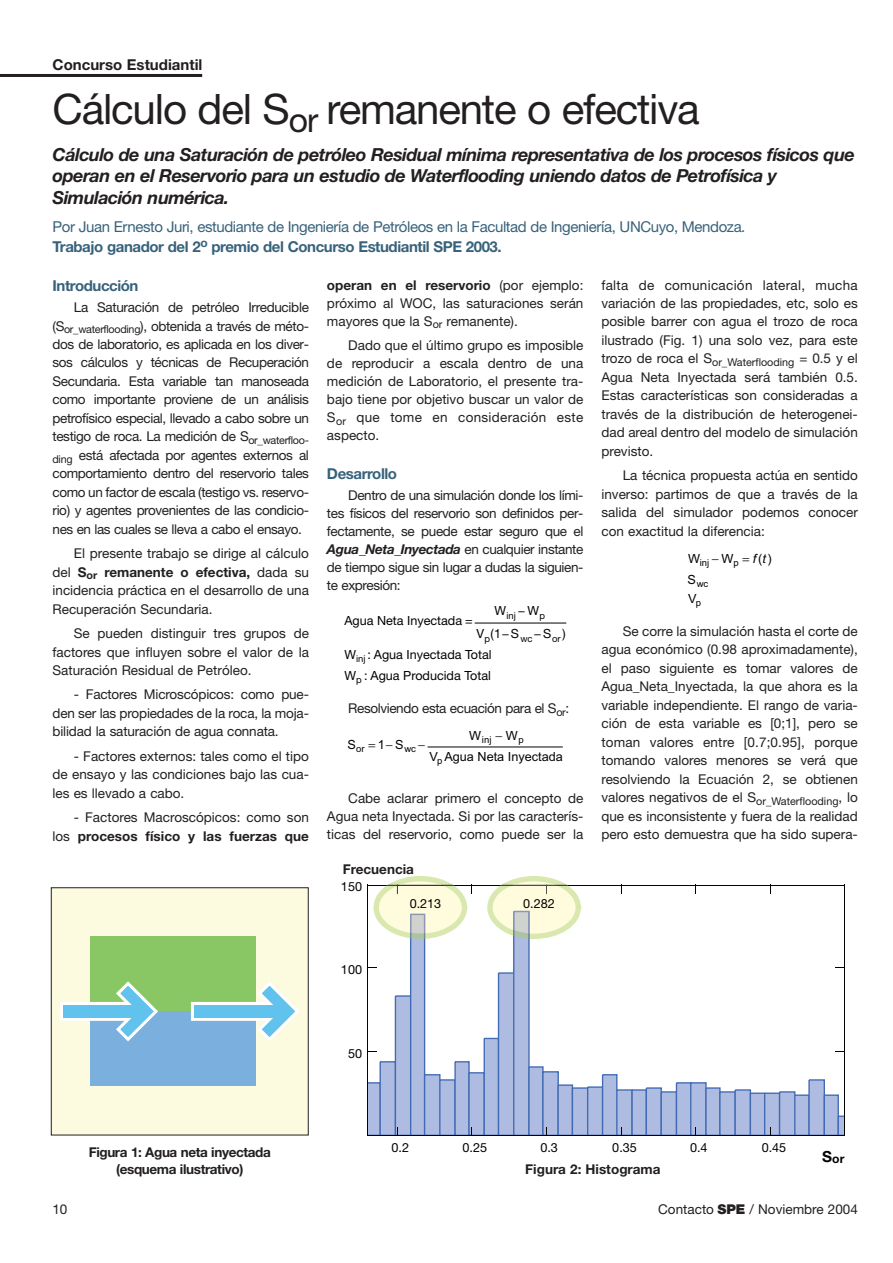
<style>
.page{position:relative;width:893px;height:1263px;background:#fff}
.page>*{position:absolute;margin:0;border:0;box-sizing:border-box;transform-origin:0 0}
.t1{font:42px "Helvetica Neue";letter-spacing:-.03em;color:#231f20}
.t2{font:italic 700 18px/21.6px "Helvetica Neue";letter-spacing:-.03em;color:#231f20}
.t3{font:15px/19.5px "Helvetica Neue";letter-spacing:-.03em;color:#38627b}
.t4{font:700 15px "Helvetica Neue";letter-spacing:-.03em;color:#38627b}
.t5{font:700 15px "Helvetica Neue";color:#231f20}
.t6{font:13.5px/18.5px "Helvetica Neue";color:#231f20;text-align:justify}
.t7{font:700 13.5px/16.2px "Helvetica Neue";letter-spacing:-.03em;color:#231f20;text-align:center}
.t8{font:13.5px "Helvetica Neue";letter-spacing:-.03em;color:#231f20}
.t9{font:700 13.5px "Helvetica Neue";color:#231f20}
.t10{font:12.6px "Helvetica Neue";color:#020303}
.t11{font:12.6px "Arial";color:#020303}
.t12{font:italic 12.6px "Arial";color:#020303}
.t13{font:700 12.15px "Helvetica Neue";color:#020303}
.t14{font:9.45px "Arial";color:#020303}
.t15{font:9.45px "Helvetica Neue";color:#020303}
.s1{font-weight:700}
.s2{font-weight:700;font-style:italic}
.s3{font-style:normal}
.s4{font-size:15.3px}
.s5{font-weight:900}
</style>
<div class="page">
<hr style="left:428px;top:747px;width:134px;height:1px;background:#020303">
<hr style="left:475px;top:623px;width:90px;height:1px;background:#020303">
<svg style="left:367px;top:876px;width:477px;height:260px"></svg>
<div style="left:51px;top:888px;width:257px;height:247px;background:#fcfbe0"></div>
<div style="left:90px;top:1011px;width:166px;height:75px;background:#7aafde"></div>
<div style="left:90px;top:936px;width:166px;height:75px;background:#89c765"></div>
<svg style="left:60px;top:981px;width:239px;height:61px"></svg>
<hr style="left:0;top:74px;width:202px;height:3px;background:#231f20">
<p class="t5" style="left:53px;top:59px;width:151px">Concurso Estudiantil</p>
<h1 class="t1" style="left:53px;top:94px;width:648px">Cálculo del S<sub>or</sub> remanente o efectiva</h1>
<h2 class="t2" style="left:53px;top:145px;width:803px">Cálculo de una Saturación de petróleo Residual mínima representativa de los procesos físicos que operan en el Reservorio para un estudio de Waterflooding uniendo datos de Petrofísica y<br>Simulación numérica.</h2>
<p class="t3" style="left:53px;top:219px;width:694px">Por Juan Ernesto Juri, estudiante de Ingeniería de Petróleos en la Facultad de Ingeniería, UNCuyo, Mendoza.<br><span class="s1">Trabajo ganador del 2</span><sup>o</sup> <span class="s1">premio del Concurso Estudiantil SPE 2003.</span></p>
<p class="t4" style="left:53px;top:280px;width:87px">Introducción</p>
<p class="t6" style="left:53px;top:299px;width:258px;text-indent:21px">La Saturación de petróleo Irreducible (S<sub>or_waterflooding</sub>), obtenida a través de méto&shy;dos de laboratorio, es aplicada en los diver&shy;sos cálculos y técnicas de Recuperación Secundaria. Esta variable tan manoseada como importante proviene de un análisis petrofísico especial, llevado a cabo sobre un testigo de roca. La medición de S<sub>or_waterfloo&shy;ding</sub> está afectada por agentes externos al comportamiento dentro del reservorio tales como un factor de escala (testigo vs. reservo&shy;rio) y agentes provenientes de las condicio&shy;nes en las cuales se lleva a cabo el ensayo.</p>
<p class="t6" style="left:53px;top:545px;width:258px;text-indent:21px">El presente trabajo se dirige al cálculo del <span class="s1">S</span><sub>or</sub> <span class="s1">remanente o efectiva,</span> dada su incidencia práctica en el desarrollo de una Recuperación Secundaria.</p>
<p class="t6" style="left:53px;top:625px;width:258px;text-indent:21px">Se pueden distinguir tres grupos de factores que influyen sobre el valor de la Saturación Residual de Petróleo.</p>
<p class="t6" style="left:53px;top:687px;width:258px;text-indent:21px">- Factores Microscópicos: como pue&shy;den ser las propiedades de la roca, la moja&shy;bilidad la saturación de agua connata.</p>
<p class="t6" style="left:53px;top:748px;width:258px;text-indent:21px">- Factores externos: tales como el tipo de ensayo y las condiciones bajo las cua&shy;les es llevado a cabo.</p>
<p class="t6" style="left:53px;top:810px;width:258px;text-align:right">- Factores Macroscópicos: como son<br>los <span class="s1">procesos físico y las fuerzas que</span></p>
<p class="t6" style="left:327px;top:277px;width:258px;line-height:18px"><span class="s1">operan en el reservorio</span> (por ejemplo: próximo al WOC, las saturaciones serán mayores que la S<sub>or</sub> remanente).</p>
<p class="t6" style="left:327px;top:337px;width:258px;line-height:18px;text-indent:21px">Dado que el último grupo es imposible de reproducir a escala dentro de una medición de Laboratorio, el presente tra&shy;bajo tiene por objetivo buscar un valor de S<sub>or</sub> que tome en consideración este aspecto.</p>
<p class="t4" style="left:327px;top:468px;width:72px">Desarrollo</p>
<p class="t6" style="left:327px;top:488px;width:258px;line-height:18px;text-indent:21px">Dentro de una simulación donde los lími&shy;tes físicos del reservorio son definidos per&shy;fectamente, se puede estar seguro que el <span class="s2">Agua_Neta_Inyectada</span> en cualquier instante de tiempo sigue sin lugar a dudas la siguien&shy;te expresión:</p>
<p class="t10" style="left:494px;top:606px;width:13px">W</p>
<p class="t10" style="left:518px;top:606px;width:23px">−W</p>
<p class="t15" style="left:506px;top:612px;width:11px">inj</p>
<p class="t15" style="left:539px;top:612px;width:7px">p</p>
<p class="t10" style="left:501px;top:629px;width:9px">−</p>
<p class="t10" style="left:344px;top:616px;width:130px">Agua Neta Inyectada =</p>
<p class="t10" style="left:490px;top:629px;width:5px">(</p>
<p class="t10" style="left:562px;top:629px;width:5px">)</p>
<p class="t10" style="left:476px;top:629px;width:44px">V1S</p>
<p class="t10" style="left:534px;top:629px;width:19px">−S</p>
<p class="t15" style="left:484px;top:635px;width:7px">p</p>
<p class="t15" style="left:520px;top:635px;width:14px">wc</p>
<p class="t15" style="left:552px;top:635px;width:10px">or</p>
<p class="t10" style="left:344px;top:650px;width:149px">W : Agua Inyectada Total</p>
<p class="t15" style="left:356px;top:655px;width:11px">inj</p>
<p class="t10" style="left:344px;top:671px;width:148px">W : Agua Producida Total</p>
<p class="t15" style="left:356px;top:676px;width:7px">p</p>
<p class="t8" style="left:348px;top:703px;width:222px">Resolviendo esta ecuación para el S<sub>or</sub>:</p>
<p class="t11" style="left:347px;top:740px;width:10px">S</p>
<p class="t11" style="left:378px;top:740px;width:27px">1 S</p>
<p class="t14" style="left:356px;top:746px;width:10px">or</p>
<p class="t14" style="left:404px;top:746px;width:13px">wc</p>
<p class="t11" style="left:469px;top:731px;width:13px">W</p>
<p class="t11" style="left:495px;top:731px;width:24px">−W</p>
<p class="t14" style="left:482px;top:736px;width:11px">inj</p>
<p class="t14" style="left:518px;top:736px;width:7px">p</p>
<p class="t11" style="left:429px;top:752px;width:135px">V Agua Neta Inyectada</p>
<p class="t14" style="left:437px;top:758px;width:7px">p</p>
<p class="t6" style="left:327px;top:790px;width:258px;line-height:18px;text-indent:21px">Cabe aclarar primero el concepto de Agua neta Inyectada. Si por las caracterís&shy;ticas del reservorio, como puede ser la</p>
<p class="t9" style="left:343px;top:864px;width:73px">Frecuencia</p>
<p class="t10" style="left:409px;top:899px;width:33px">0.213</p>
<p class="t10" style="left:523px;top:899px;width:33px">0.282</p>
<p class="t10" style="left:341px;top:882px;width:23px">150</p>
<p class="t6" style="left:601px;top:277px;width:258px">falta de comunicación lateral, mucha variación de las propiedades, etc, solo es posible barrer con agua el trozo de roca ilustrado (Fig. 1) una solo vez, para este trozo de roca el S<sub>or_Waterflooding</sub> = 0.5 y el Agua Neta Inyectada será también 0.5.<br>Estas características son consideradas a través de la distribución de heterogenei&shy;dad areal dentro del modelo de simulación previsto.</p>
<p class="t6" style="left:601px;top:467px;width:258px;text-indent:21px">La técnica propuesta actúa en sentido inverso: partimos de que a través de la salida del simulador podemos conocer con exactitud la diferencia:</p>
<p class="t11" style="left:688px;top:554px;width:47px">W −W</p>
<p class="t12" style="left:752px;top:551px;width:20px">f<span class="s3">(</span>t<span class="s3">)</span></p>
<p class="t14" style="left:699px;top:559px;width:11px">inj</p>
<p class="t14" style="left:733px;top:559px;width:7px">p</p>
<p class="t11" style="left:687px;top:575px;width:10px">S</p>
<p class="t14" style="left:696px;top:580px;width:13px">wc</p>
<p class="t11" style="left:688px;top:594px;width:10px">V</p>
<p class="t14" style="left:696px;top:600px;width:7px">p</p>
<p class="t6" style="left:601px;top:623px;width:258px;text-indent:21px">Se corre la simulación hasta el corte de agua económico (0.98 aproximadamente), el paso siguiente es tomar valores de Agua_Neta_Inyectada, la que ahora es la variable independiente. El rango de varia&shy;ción de esta variable es [0;1], pero se toman valores entre [0.7;0.95], porque tomando valores menores se verá que resolviendo la Ecuación 2, se obtienen valores negativos de el S<sub>or_Waterflooding</sub>, lo que es inconsistente y fuera de la realidad pero esto demuestra que ha sido supera-</p>
<p class="t10" style="left:341px;top:965px;width:23px">100</p>
<p class="t10" style="left:348px;top:1049px;width:16px">50</p>
<p class="t7" style="left:89px;top:1146px;width:183px">Figura 1: Agua neta inyectada (esquema ilustrativo)</p>
<p class="t10" style="left:391px;top:1143px;width:19px">0.2</p>
<p class="t10" style="left:462px;top:1143px;width:26px">0.25</p>
<p class="t10" style="left:540px;top:1143px;width:19px">0.3</p>
<p class="t10" style="left:612px;top:1143px;width:26px">0.35</p>
<p class="t10" style="left:690px;top:1143px;width:19px">0.4</p>
<p class="t10" style="left:761px;top:1143px;width:26px">0.45</p>
<p class="t9" style="left:525px;top:1164px;width:137px">Figura 2: Histograma</p>
<p class="t13" style="left:822px;top:1155px;width:24px"><span class="s4">S</span>or</p>
<p class="t6" style="left:53px;top:1201px;width:16px">10</p>
<p class="t6" style="left:658px;top:1201px;width:201px">Contacto <span class="s5">SPE</span> / Noviembre 2004</p>
</div>
